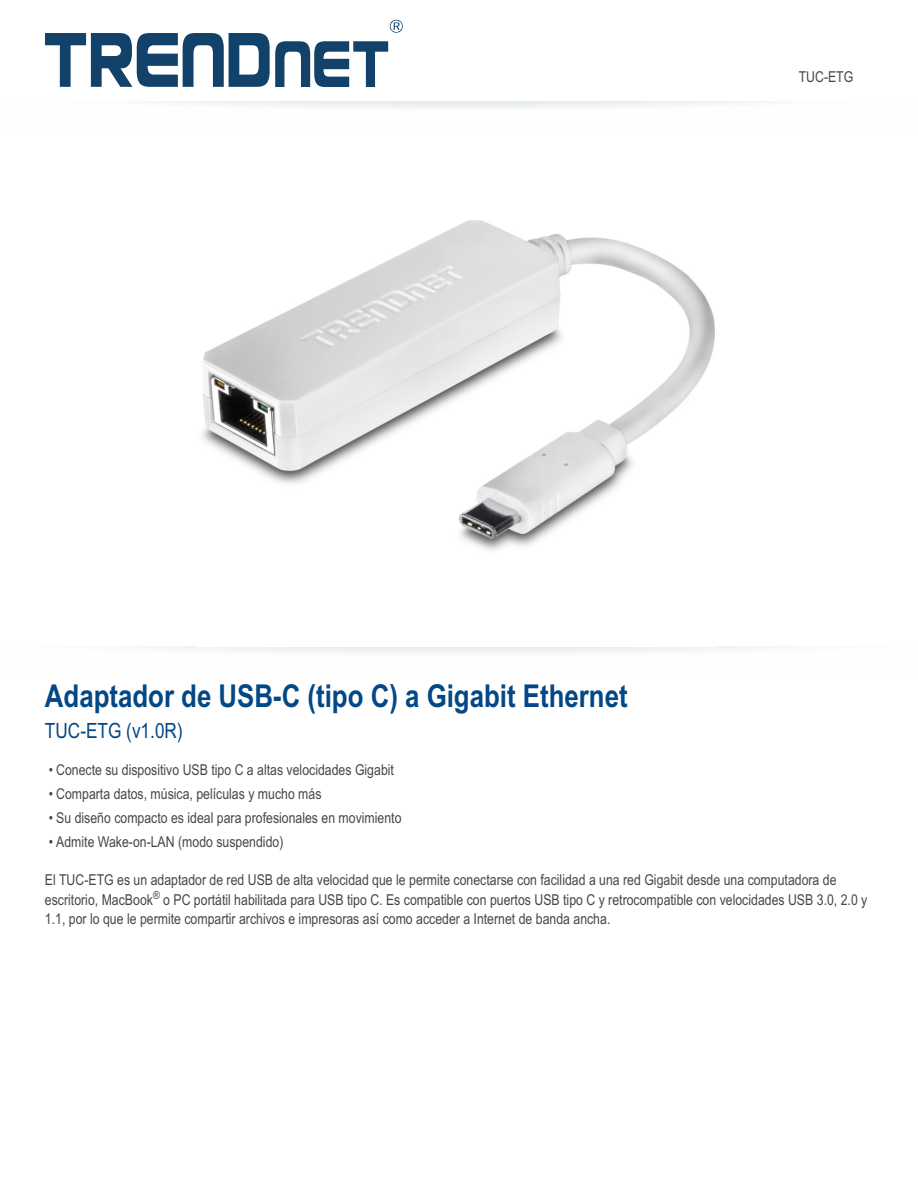
<style>
.page{position:relative;width:918px;height:1188px;background:#fff}
.page>*{position:absolute;margin:0;border:0;box-sizing:border-box;transform-origin:0 0}
.t1{font:700 31.5px "Arial Narrow";color:#034886}
.t2{font:21px "Arial Narrow";color:#034886}
.t3{font:15px/19.5px "Arial Narrow";color:#464646}
</style>
<div class="page">
<img style="left:202px;top:220px;width:512px;height:331px">
<svg style="left:45px;top:20px;width:358px;height:67px"></svg>
<svg style="left:155px;top:101px;width:613px;height:7px"></svg>
<p class="t3" style="left:799px;top:68px;width:56px">TUC-ETG</p>
<h1 class="t1" style="left:45px;top:684px;width:584px">Adaptador de USB-C (tipo C) a Gigabit Ethernet</h1>
<h2 class="t2" style="left:45px;top:722px;width:139px">TUC-ETG (v1.0R)</h2>
<p class="t3" style="left:49px;top:761px;width:347px">• Conecte su dispositivo USB tipo C a altas velocidades Gigabit</p>
<p class="t3" style="left:49px;top:785px;width:274px">• Comparta datos, música, películas y mucho más</p>
<p class="t3" style="left:49px;top:809px;width:354px">• Su diseño compacto es ideal para profesionales en movimiento</p>
<p class="t3" style="left:49px;top:833px;width:236px">• Admite Wake-on-LAN (modo suspendido)</p>
<p class="t3" style="left:45px;top:872px;width:824px">El TUC-ETG es un adaptador de red USB de alta velocidad que le permite conectarse con facilidad a una red Gigabit desde una computadora de escritorio, MacBook<sup>®</sup> o PC portátil habilitada para USB tipo C. Es compatible con puertos USB tipo C y retrocompatible con velocidades USB 3.0, 2.0 y<br>1.1, por lo que le permite compartir archivos e impresoras así como acceder a Internet de banda ancha.</p>
</div>
